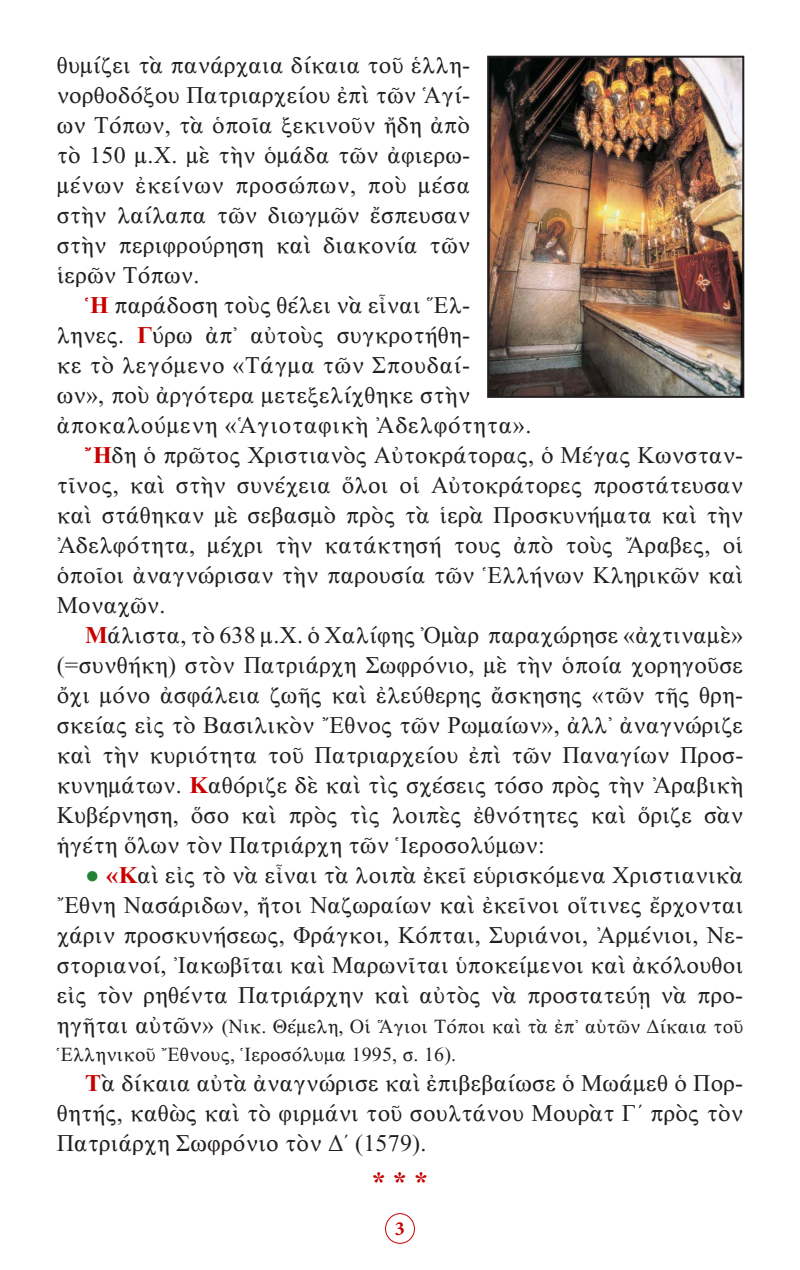
<style>
.page{position:relative;width:800px;height:1270px;background:#fff}
.page>*{position:absolute;margin:0;border:0;box-sizing:border-box;transform-origin:0 0}
.Asteriskoi{font:28px "CTOS New Times Bold Test 1";color:#c80000}
.t1{font:24px/30px "CTOS New Times Roman Test 1";letter-spacing:.01em;color:#231f20;text-align:justify}
.t2{font:24px/30px "CTOS New Times Roman Test 1";letter-spacing:.03em;color:#231f20}
.t3{font:20px/28px "CTOS New Times Roman Test 1";letter-spacing:.01em;color:#231f20}
.t4{font:700 20px "Minion Pro";color:#c80000}
.s1{font-family:"CTOS New Times Bold Test 1";color:#c80000}
.s2{color:#258134}
.s3{font-size:24px}
</style>
<div class="page">
<div style="left:385px;top:1213px;width:30px;height:31px;border:1px solid #c80000;border-radius:50%"></div>
<img style="left:490px;top:59px;width:251px;height:336px">
<div style="left:487px;top:56px;width:257px;height:342px;border:2px solid #231f20"></div>
<p class="t1" style="left:57px;top:50px;width:415px">θυμίζει τὰ πανάρχαια δίκαια τοῦ ἑλλη-</p>
<p class="t1" style="left:57px;top:80px;width:415px">νορθοδόξου Πατριαρχείου ἐπὶ τῶν Ἁγί-</p>
<p class="t1" style="left:57px;top:110px;width:415px">ων Τόπων, τὰ ὁποῖα ξεκινοῦν ἤδη ἀπὸ</p>
<p class="t1" style="left:57px;top:140px;width:415px">τὸ 150 μ.Χ. μὲ τὴν ὁμάδα τῶν ἀφιερω&shy;μένων ἐκείνων προσώπων, ποὺ μέσα στὴν λαίλαπα τῶν διωγμῶν ἔσπευσαν στὴν περιφρούρηση καὶ διακονία τῶν ἱερῶν Τόπων.</p>
<p class="t1" style="left:57px;top:290px;width:415px;text-align:right"><span class="s1">Ἡ</span> παράδοση τοὺς θέλει νὰ εἶναι Ἕλ&shy;ληνες. <span class="s1">Γ</span>ύρω ἀπ᾿ αὐτοὺς συγκροτήθη-</p>
<p class="t2" style="left:57px;top:350px;width:476px">κε τὸ λεγόμενο «Τάγμα τῶν Σπουδαί-<br>ων», ποὺ ἀργότερα μετεξελίχθηκε στὴν ἀποκαλούμενη «Ἁγιοταφικὴ Ἀδελφότητα».</p>
<p class="t1" style="left:57px;top:440px;width:688px;text-indent:28px"><span class="s1">Ἤ</span>δη ὁ πρῶτος Χριστιανὸς Αὐτοκράτορας, ὁ Μέγας Κωνσταν&shy;τῖνος, καὶ στὴν συνέχεια ὅλοι οἱ Αὐτοκράτορες προστάτευσαν καὶ στάθηκαν μὲ σεβασμὸ πρὸς τὰ ἱερὰ Προσκυνήματα καὶ τὴν Ἀδελφότητα, μέχρι τὴν κατάκτησή τους ἀπὸ τοὺς Ἄραβες, οἱ ὁποῖοι ἀναγνώρισαν τὴν παρουσία τῶν Ἑλλήνων Κληρικῶν καὶ Μοναχῶν.</p>
<p class="t1" style="left:57px;top:620px;width:688px;text-align:right"><span class="s1">Μ</span>άλιστα, τὸ 638 μ.Χ. ὁ Χαλίφης Ὀμὰρ παραχώρησε «ἀχτιναμὲ» (=συνθήκη) στὸν Πατριάρχη Σωφρόνιο, μὲ τὴν ὁποία χορηγοῦσε</p>
<p class="t1" style="left:57px;top:680px;width:688px">ὄχι μόνο ἀσφάλεια ζωῆς καὶ ἐλεύθερης ἄσκησης «τῶν τῆς θρη&shy;σκείας εἰς τὸ Βασιλικὸν Ἔθνος τῶν Ρωμαίων», ἀλλ᾿ ἀναγνώριζε καὶ τὴν κυριότητα τοῦ Πατριαρχείου ἐπὶ τῶν Παναγίων Προσ&shy;κυνημάτων. <span class="s1">Κ</span>αθόριζε δὲ καὶ τὶς σχέσεις τόσο πρὸς τὴν Ἀραβικὴ Κυβέρνηση, ὅσο καὶ πρὸς τὶς λοιπὲς ἐθνότητες καὶ ὅριζε σὰν ἡγέτη ὅλων τὸν Πατριάρχη τῶν Ἱεροσολύμων:</p>
<p class="t1" style="left:57px;top:860px;width:688px;text-indent:28px"><span class="s2">●</span> <span class="s1">«Κ</span>αὶ εἰς τὸ νὰ εἶναι τὰ λοιπὰ ἐκεῖ εὑρισκόμενα Χριστιανικὰ Ἔθνη Νασάριδων, ἤτοι Ναζωραίων καὶ ἐκεῖνοι οἵτινες ἔρχονται χάριν προσκυνήσεως, Φράγκοι, Κόπται, Συριάνοι, Ἀρμένιοι, Νε-</p>
<p class="t1" style="left:57px;top:950px;width:688px">στοριανοί, Ἰακωβῖται καὶ Μαρωνῖται ὑποκείμενοι καὶ ἀκόλουθοι εἰς τὸν ρηθέντα Πατριάρχην καὶ αὐτὸς νὰ προστατεύῃ νὰ προ-</p>
<p class="t3" style="left:57px;top:1013px;width:688px"><span class="s3">ηγῆται αὐτῶν»</span> (Νικ. Θέμελη, Οἱ Ἅγιοι Τόποι καὶ τὰ ἐπ᾿ αὐτῶν Δίκαια τοῦ<br>Ἑλληνικοῦ Ἔθνους, Ἱεροσόλυμα 1995, σ. 16).</p>
<p class="t1" style="left:57px;top:1068px;width:688px;text-indent:28px"><span class="s1">Τ</span>ὰ δίκαια αὐτὰ ἀναγνώρισε καὶ ἐπιβεβαίωσε ὁ Μωάμεθ ὁ Πορ&shy;θητής, καθὼς καὶ τὸ φιρμάνι τοῦ σουλτάνου Μουρὰτ Γʹ πρὸς τὸν Πατριάρχη Σωφρόνιο τὸν Δʹ (1579).</p>
<p class="Asteriskoi" style="left:372px;top:1166px;width:57px">* * *</p>
<p class="t4" style="left:395px;top:1215px;width:11px">3</p>
</div>
